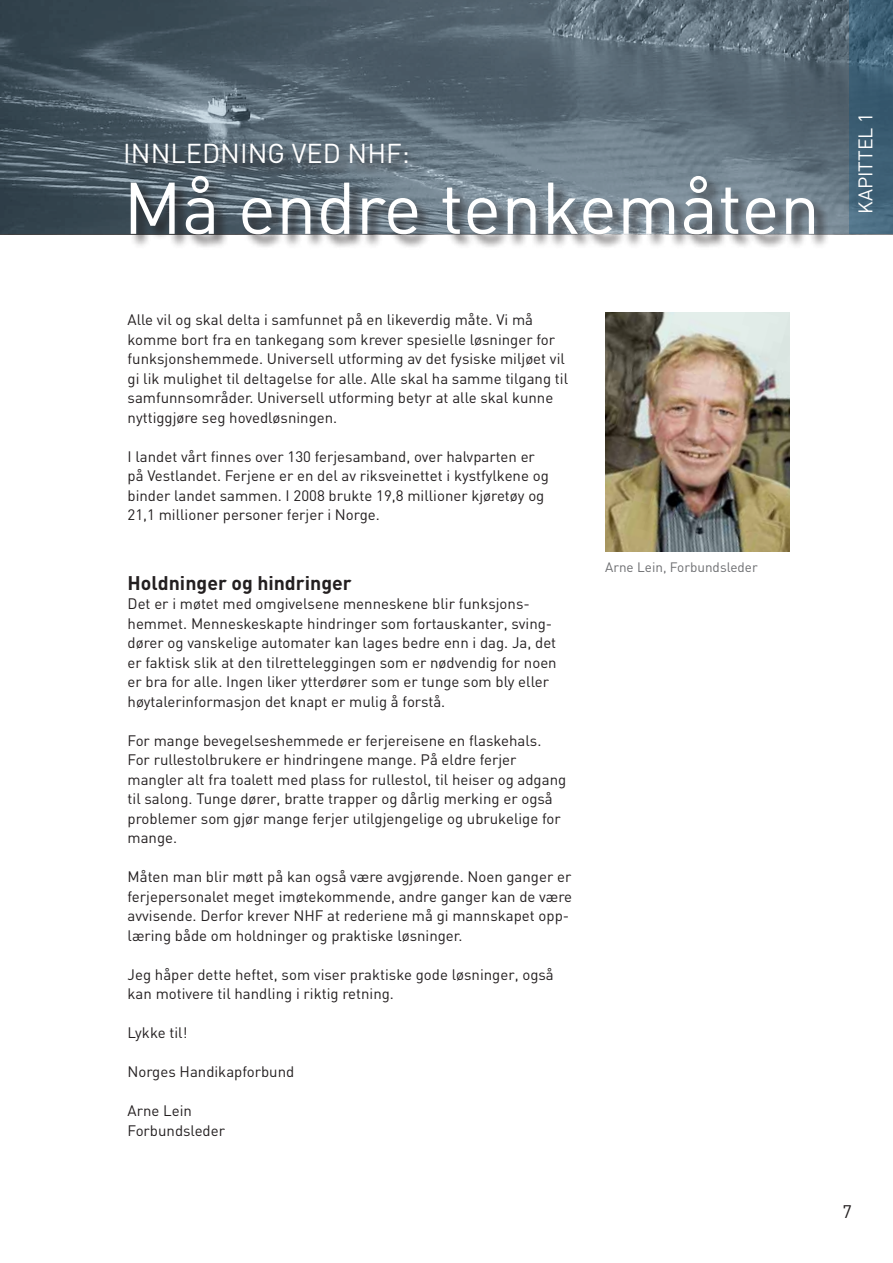
<style>
.page{position:relative;width:893px;height:1263px;background:#fff}
.page>*{position:absolute;margin:0;border:0;box-sizing:border-box;transform-origin:0 0}
.t1{font:72px "DIN";color:#fff}
.t2{font:27px "DIN";color:#fff}
.t3{font:700 19.5px "DIN";color:#231f20}
.t4{font:19.5px "DIN";color:#fff}
.t5{font:18px "DIN";color:#231f20}
.t6{font:15px/19.5px "DIN";color:#231f20}
.t7{font:13.5px "DIN";color:#6c6d70}
</style>
<div class="page">
<svg style="left:1px;top:0;width:848px;height:234px;background:#52626e"></svg>
<div style="left:125px;top:143px;width:704px;height:106px;background:#231f20;opacity:.75"></div>
<svg style="left:849px;top:0;width:44px;height:234px;background:#3f6177"></svg>
<img style="left:605px;top:313px;width:184px;height:239px">
<h2 class="t2" style="left:123px;top:137px;width:24px">Innledningved</h2>
<h2 class="t2" style="left:348px;top:137px;width:64px">NHF:</h2>
<h1 class="t1" style="left:123px;top:163px;width:698px">Må endre tenkemåten</h1>
<h3 class="t4" style="left:853px;top:214px;width:103px;rotate:-90deg">KAPITTEL 1</h3>
<p class="t6" style="left:128px;top:310px;width:442px">Alle vil og skal delta i samfunnet på en likeverdig måte. Vi må komme bort fra en tankegang som krever spesielle løsninger for funksjonshemmede. Universell utforming av det fysiske miljøet vil gi lik mulighet til deltagelse for alle. Alle skal ha samme tilgang til samfunnsområder. Universell utforming betyr at alle skal kunne nyttiggjøre seg hovedløsningen.</p>
<p class="t6" style="left:128px;top:446px;width:423px">I landet vårt finnes over 130 ferjesamband, over halvparten er på Vestlandet. Ferjene er en del av riksveinettet i kystfylkene og binder landet sammen. I 2008 brukte 19,8 millioner kjøretøy og 21,1 millioner personer ferjer i Norge.</p>
<h3 class="t3" style="left:128px;top:570px;width:226px">Holdninger og hindringer</h3>
<p class="t6" style="left:128px;top:594px;width:431px">Det er i møtet med omgivelsene menneskene blir funksjons&shy;hemmet. Menneskeskapte hindringer som fortauskanter, sving&shy;dører og vanskelige automater kan lages bedre enn i dag. Ja, det er faktisk slik at den tilretteleggingen som er nødvendig for noen er bra for alle. Ingen liker ytterdører som er tunge som bly eller høytalerinformasjon det knapt er mulig å forstå.</p>
<p class="t6" style="left:128px;top:730px;width:440px">For mange bevegelseshemmede er ferjereisene en flaskehals.<br>For rullestolbrukere er hindringene mange. På eldre ferjer mangler alt fra toalett med plass for rullestol, til heiser og adgang til salong. Tunge dører, bratte trapper og dårlig merking er også problemer som gjør mange ferjer utilgjengelige og ubrukelige for mange.</p>
<p class="t6" style="left:128px;top:867px;width:446px">Måten man blir møtt på kan også være avgjørende. Noen ganger er ferjepersonalet meget imøtekommende, andre ganger kan de være avvisende. Derfor krever NHF at rederiene må gi mannskapet opp&shy;læring både om holdninger og praktiske løsninger.</p>
<p class="t6" style="left:128px;top:964px;width:428px">Jeg håper dette heftet, som viser praktiske gode løsninger, også kan motivere til handling i riktig retning.</p>
<p class="t6" style="left:128px;top:1023px;width:61px">Lykke til!</p>
<p class="t6" style="left:128px;top:1062px;width:168px">Norges Handikapforbund</p>
<p class="t6" style="left:128px;top:1101px;width:99px">Arne Lein<br>Forbundsleder</p>
<p class="t7" style="left:605px;top:559px;width:154px">Arne Lein, Forbundsleder</p>
<p class="t5" style="left:842px;top:1200px;width:11px">7</p>
</div>
